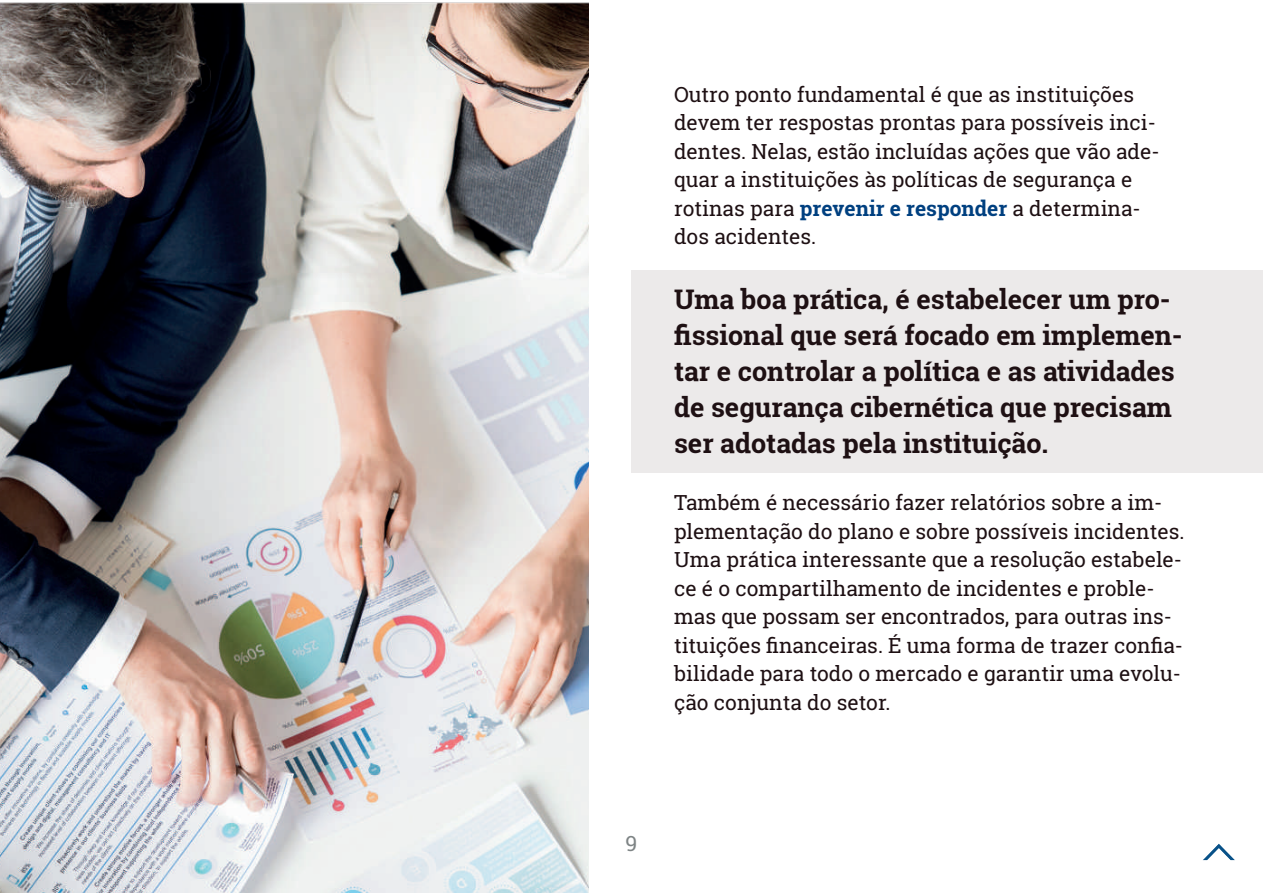
<style>
.page{position:relative;width:1263px;height:893px;background:#fff}
.page>*{position:absolute;margin:0;border:0;box-sizing:border-box;transform-origin:0 0}
.t1{font:700 27px/36px "Roboto Slab";color:#1e1013}
.t2{font:21px/28.5px "Roboto Slab";color:#1e1013}
.t3{font:21px "Roboto Slab";color:#7e8485}
.s1{font-weight:700;color:#004080}
</style>
<div class="page">
<div style="left:631px;top:270px;width:632px;height:202px;background:#eceaea"></div>
<img style="left:0;top:2px;width:589px;height:891px">
<img style="left:1203px;top:843px;width:32px;height:18px">
<p class="t2" style="left:674px;top:80px;width:487px">Outro ponto fundamental é que as instituições devem ter respostas prontas para possíveis inci&shy;dentes. Nelas, estão incluídas ações que vão ade&shy;quar a instituições às políticas de segurança e rotinas para <span class="s1">prevenir e responder</span> a determina&shy;dos acidentes.</p>
<p class="t1" style="left:674px;top:281px;width:510px">Uma boa prática, é estabelecer um pro&shy;fissional que será focado em implemen&shy;tar e controlar a política e as atividades de segurança cibernética que precisam ser adotadas pela instituição.</p>
<p class="t2" style="left:674px;top:488px;width:512px">Também é necessário fazer relatórios sobre a im&shy;plementação do plano e sobre possíveis incidentes.<br>Uma prática interessante que a resolução estabele&shy;ce é o compartilhamento de incidentes e proble&shy;mas que possam ser encontrados, para outras ins&shy;tituições financeiras. É uma forma de trazer confia&shy;bilidade para todo o mercado e garantir uma evolu&shy;ção conjunta do setor.</p>
<p class="t3" style="left:626px;top:829px;width:13px">9</p>
</div>
